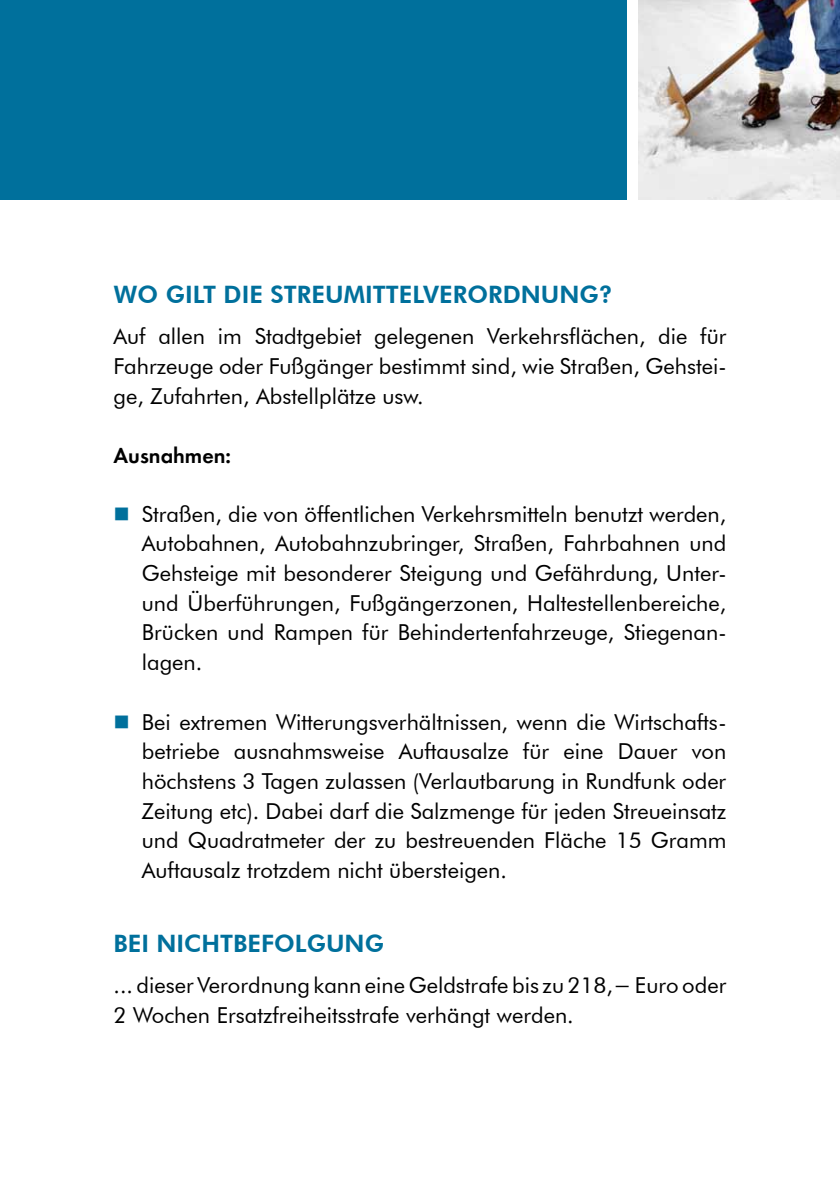
<style>
.page{position:relative;width:840px;height:1191px;background:#fff}
.page>*{position:absolute;margin:0;border:0;box-sizing:border-box;transform-origin:0 0}
.t1{font:800 24px "Futura BT";color:#00709c}
.t2{font:22px/29.8px "Futura BT";color:#000;text-align:justify}
.t3{font:22px "Futura Dem";color:#000}
</style>
<div class="page">
<div style="left:0;top:0;width:626px;height:200px;background:#00709c"></div>
<img style="left:638px;top:0;width:201px;height:200px">
<p class="t1" style="left:113px;top:280px;width:66px">WO GILT</p>
<p class="t1" style="left:223px;top:280px;width:13px">DIE</p>
<p class="t1" style="left:270px;top:280px;width:31px">STREUMITTELVERORDNUNG</p>
<p class="t1" style="left:598px;top:280px;width:15px">?</p>
<p class="t2" style="left:113px;top:321px;width:614px">Auf allen im Stadtgebiet gelegenen Verkehrsflächen, die für Fahrzeuge oder Fußgänger bestimmt sind, wie Straßen, Gehstei&shy;ge, Zufahrten, Abstellplätze usw.</p>
<p class="t3" style="left:113px;top:442px;width:119px">Ausnahmen:</p>
<p class="t2" style="left:142px;top:499px;width:585px">Straßen, die von öffentlichen Verkehrsmitteln benutzt werden, Autobahnen, Autobahnzubringer, Straßen, Fahrbahnen und Gehsteige mit besonderer Steigung und Gefährdung, U nter&shy;und Überführungen, Fußgängerzonen, Haltestellenbereiche, Brücken und Rampen für Behindertenfahrzeuge, Stiegenan&shy;lagen.</p>
<p class="t2" style="left:142px;top:706px;width:585px">Bei extremen Witterungsverhältnissen, wenn die Wirtschafts&shy;betriebe ausnahmsweise Auftausalze für eine Dauer von höchstens 3 Tagen zulassen (Verlautbarung in Rundfunk oder Zeitung etc). Dabei darf die Salzmenge für jeden Streueinsatz und Quadratmeter der zu bestreuenden Fläche 15 Gramm Auftausalz trotzdem nicht übersteigen.</p>
<p class="t1" style="left:113px;top:929px;width:12px">BEI</p>
<p class="t1" style="left:156px;top:929px;width:137px">NICHTBEFOLGUNG</p>
<p class="t2" style="left:113px;top:970px;width:614px">... dieser Verordnung kann eine Geldstrafe bis zu 218,− Euro oder<br>2 Wochen Ersatzfreiheitsstrafe verhängt werden.</p>
</div>
